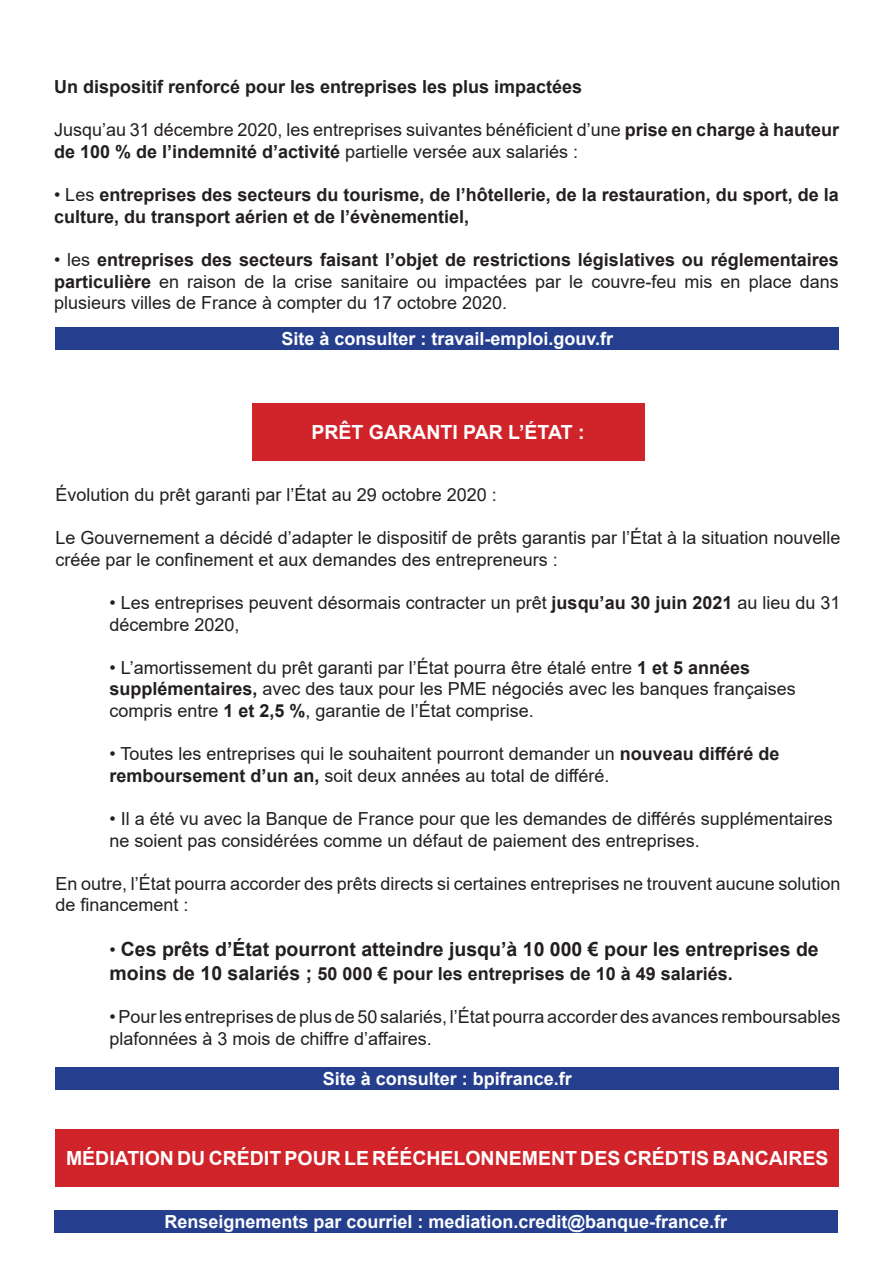
<style>
.page{position:relative;width:893px;height:1263px;background:#fff}
.page>*{position:absolute;margin:0;border:0;box-sizing:border-box;transform-origin:0 0}
.t1{font:700 19.5px "Arial";color:#fff}
.t2{font:700 19.5px "Arial";color:#231f20}
.t3{font:18px/21.6px "Arial";color:#231f20}
.t4{font:700 18px/21.6px "Arial";color:#231f20}
.t5{font:700 18px "Arial";color:#fff}
.s1{font-weight:700}
.s2{font-weight:400}
.s3{font-weight:400;font-size:18px}
.s4{font-size:19.5px}
</style>
<div class="page">
<div style="left:54px;top:1209px;width:783px;height:23px;background:#253f8e"></div>
<div style="left:56px;top:1067px;width:783px;height:23px;background:#253f8e"></div>
<div style="left:56px;top:327px;width:783px;height:22px;background:#253f8e"></div>
<div style="left:252px;top:403px;width:392px;height:58px;background:#d1232a"></div>
<div style="left:56px;top:1129px;width:783px;height:57px;background:#d1232a"></div>
<p class="t4" style="left:54px;top:76px;width:530px">Un dispositif renforcé pour les entreprises les plus impactées</p>
<p class="t3" style="left:54px;top:119px;width:786px">Jusqu’au 31 décembre 2020, les entreprises suivantes bénéficient d’une <span class="s1">prise en charge à hauteur de 100 % de l’indemnité d’activité</span> partielle versée aux salariés :</p>
<p class="t4" style="left:54px;top:184px;width:786px"><span class="s2">• Les</span> entreprises des secteurs du tourisme, de l’hôtellerie, de la restauration, du sport, de la culture, du transport aérien et de l’évènementiel,</p>
<p class="t3" style="left:54px;top:249px;width:786px;text-align:justify">• les <span class="s1">entreprises des secteurs faisant l’objet de restrictions législatives ou réglementaires particulière</span> en raison de la crise sanitaire ou impactées par le couvre-feu mis en place dans plusieurs villes de France à compter du 17 octobre 2020.</p>
<p class="t5" style="left:281px;top:326px;width:333px">Site à consulter : travail-emploi.gouv.fr</p>
<p class="t1" style="left:311px;top:418px;width:274px">PRÊT GARANTI PAR L’ÉTAT :</p>
<p class="t3" style="left:56px;top:484px;width:443px">Évolution du prêt garanti par l’État au 29 octobre 2020 :</p>
<p class="t3" style="left:56px;top:527px;width:786px">Le Gouvernement a décidé d’adapter le dispositif de prêts garantis par l’État à la situation nouvelle créée par le confinement et aux demandes des entrepreneurs :</p>
<p class="t3" style="left:110px;top:592px;width:732px">• Les entreprises peuvent désormais contracter un prêt <span class="s1">jusqu’au 30 juin 2021</span> au lieu du 31 décembre 2020,</p>
<p class="t3" style="left:109px;top:657px;width:688px">• L’amortissement du prêt garanti par l’État pourra être étalé entre <span class="s1">1 et 5 années supplémentaires,</span> avec des taux pour les PME négociés avec les banques françaises compris entre <span class="s1">1 et 2,5 %</span>, garantie de l’État comprise.</p>
<p class="t3" style="left:109px;top:743px;width:671px">• Toutes les entreprises qui le souhaitent pourront demander un <span class="s1">nouveau différé de remboursement d’un an,</span> soit deux années au total de différé.</p>
<p class="t3" style="left:109px;top:808px;width:725px">• Il a été vu avec la Banque de France pour que les demandes de différés supplémentaires ne soient pas considérées comme un défaut de paiement des entreprises.</p>
<p class="t3" style="left:55px;top:873px;width:786px">En outre, l’État pourra accorder des prêts directs si certaines entreprises ne trouvent aucune solution de financement :</p>
<p class="t2" style="left:109px;top:936px;width:711px"><span class="s3">•</span> Ces prêts d’État pourront atteindre jusqu’à 10 000 € pour les entreprises de</p>
<p class="t4" style="left:109px;top:963px;width:625px"><span class="s4">moins de 10 salariés ;</span> 50 000 € pour les entreprises de 10 à 49 salariés.</p>
<p class="t3" style="left:110px;top:1006px;width:732px">• Pour les entreprises de plus de 50 salariés, l’État pourra accorder des avances remboursables plafonnées à 3 mois de chiffre d’affaires.</p>
<p class="t5" style="left:323px;top:1066px;width:251px">Site à consulter : bpifrance.fr</p>
<p class="t1" style="left:66px;top:1144px;width:764px">MÉDIATION DU CRÉDIT POUR LE RÉÉCHELONNEMENT DES CRÉDTIS BANCAIRES</p>
<p class="t5" style="left:164px;top:1208px;width:564px">Renseignements par courriel : mediation.credit@banque-france.fr</p>
</div>
